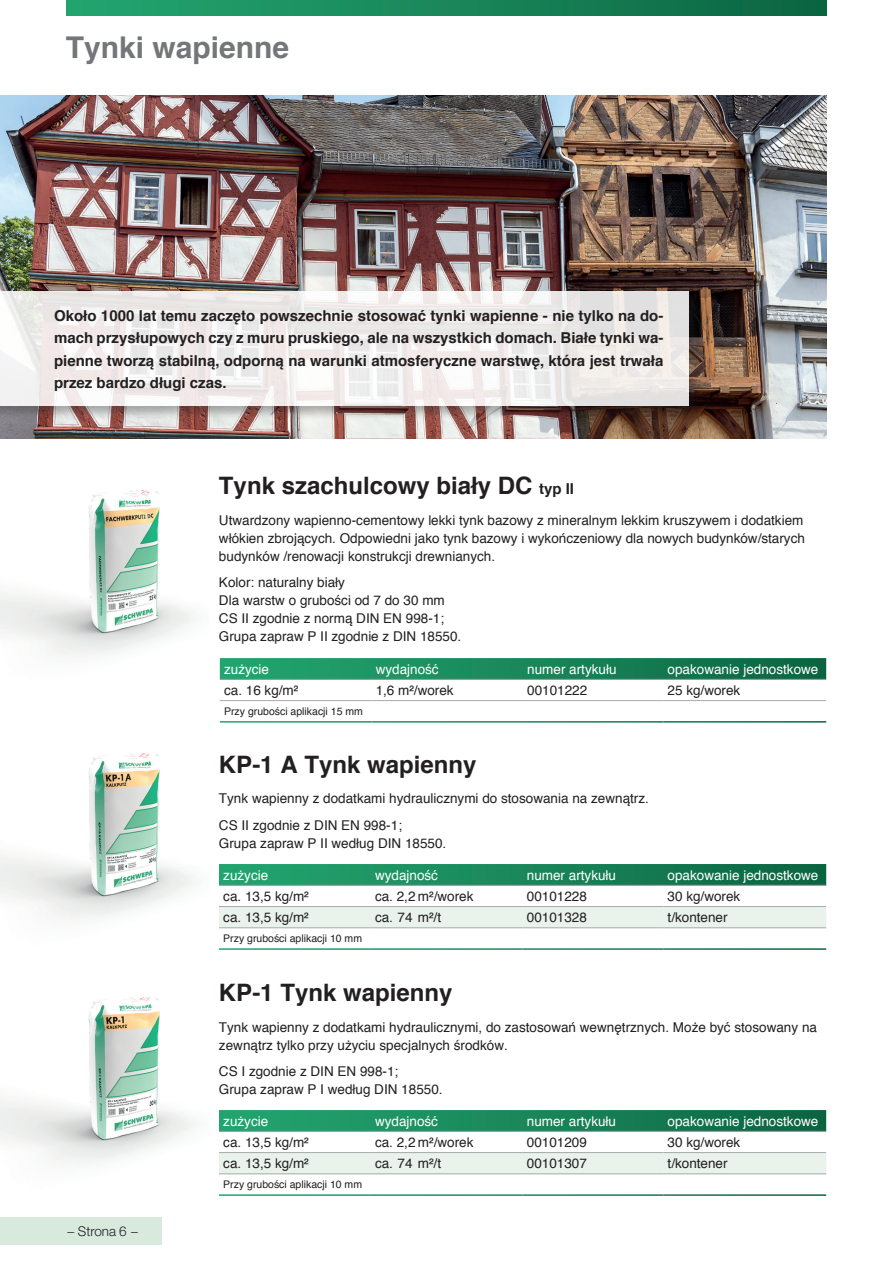
<style>
.page{position:relative;width:893px;height:1263px;background:#fff}
.page>*{position:absolute;margin:0;border:0;box-sizing:border-box;transform-origin:0 0}
.t1{font:700 30px "Helvetica";color:#757679}
.t2{font:700 24px "Helvetica";color:#231f20}
.t3{font:700 15px/22.5px "Helvetica";color:#231f20;text-align:justify}
.t4{font:13.5px/18px "Helvetica";color:#231f20}
.t5{font:13.5px "Helvetica";color:#fff}
.t6{font:300 13.5px "Helvetica Neue LT Std";color:#231f20}
.t7{font:10.5px "Helvetica";color:#231f20}
.s1{font-size:15px}
</style>
<div class="page">
<div style="left:0;top:1217px;width:162px;height:28px;background:#d8e9de"></div>
<img style="left:0;top:96px;width:826px;height:342px">
<div style="left:67px;top:0;width:759px;height:16px;background:linear-gradient(to right,#24a771,#0c6542)"></div>
<div style="left:0;top:289px;width:703px;height:132px;background:#231f20;opacity:.4"></div>
<svg style="left:0;top:291px;width:689px;height:115px;fill:#f0eae9"></svg>
<svg style="left:220px;top:658px;width:606px;height:21px;background:#1a865a"></svg>
<hr style="left:220px;top:679px;width:151px;height:1px;background:#939598">
<hr style="left:371px;top:679px;width:152px;height:1px;background:#939598">
<hr style="left:523px;top:679px;width:140px;height:1px;background:#939598">
<hr style="left:663px;top:679px;width:163px;height:1px;background:#939598">
<hr style="left:220px;top:700px;width:151px;height:1px;background:#a8a9ad">
<hr style="left:371px;top:700px;width:152px;height:1px;background:#a8a9ad">
<hr style="left:523px;top:700px;width:140px;height:1px;background:#a8a9ad">
<hr style="left:663px;top:700px;width:163px;height:1px;background:#a8a9ad">
<svg style="left:219px;top:1110px;width:607px;height:21px;background:#19865a"></svg>
<div style="left:219px;top:1153px;width:607px;height:20px;background:#e9f3ec"></div>
<hr style="left:219px;top:1131px;width:152px;height:1px;background:#939598">
<hr style="left:371px;top:1131px;width:152px;height:1px;background:#939598">
<hr style="left:523px;top:1131px;width:140px;height:1px;background:#939598">
<hr style="left:663px;top:1131px;width:163px;height:1px;background:#939598">
<hr style="left:219px;top:1152px;width:152px;height:1px;background:#a8a9ad">
<hr style="left:371px;top:1152px;width:152px;height:1px;background:#a8a9ad">
<hr style="left:523px;top:1152px;width:140px;height:1px;background:#a8a9ad">
<hr style="left:663px;top:1152px;width:163px;height:1px;background:#a8a9ad">
<hr style="left:219px;top:1173px;width:152px;height:1px;background:#a8a9ad">
<hr style="left:371px;top:1173px;width:152px;height:1px;background:#a8a9ad">
<hr style="left:523px;top:1173px;width:140px;height:1px;background:#a8a9ad">
<hr style="left:663px;top:1173px;width:163px;height:1px;background:#a8a9ad">
<svg style="left:219px;top:864px;width:607px;height:21px;background:#19865a"></svg>
<div style="left:219px;top:907px;width:607px;height:20px;background:#e9f3ec"></div>
<hr style="left:219px;top:885px;width:152px;height:1px;background:#939598">
<hr style="left:371px;top:885px;width:152px;height:1px;background:#939598">
<hr style="left:523px;top:885px;width:140px;height:1px;background:#939598">
<hr style="left:663px;top:885px;width:163px;height:1px;background:#939598">
<hr style="left:219px;top:906px;width:152px;height:1px;background:#a8a9ad">
<hr style="left:371px;top:906px;width:152px;height:1px;background:#a8a9ad">
<hr style="left:523px;top:906px;width:140px;height:1px;background:#a8a9ad">
<hr style="left:663px;top:906px;width:163px;height:1px;background:#a8a9ad">
<hr style="left:219px;top:927px;width:152px;height:1px;background:#a8a9ad">
<hr style="left:371px;top:927px;width:152px;height:1px;background:#a8a9ad">
<hr style="left:523px;top:927px;width:140px;height:1px;background:#a8a9ad">
<hr style="left:663px;top:927px;width:163px;height:1px;background:#a8a9ad">
<img style="left:0;top:490px;width:195px;height:167px">
<img style="left:0;top:753px;width:194px;height:167px">
<img style="left:0;top:997px;width:197px;height:167px">
<h1 class="t1" style="left:66px;top:23px;width:225px">Tynki wapienne</h1>
<p class="t3" style="left:54px;top:304px;width:611px">Około 1000 lat temu zaczęto powszechnie stosować tynki wapienne - nie tylko na do&shy;mach przysłupowych czy z muru pruskiego, ale na wszystkich domach. Białe tynki wa&shy;pienne tworzą stabilną, odporną na warunki atmosferyczne warstwę, która jest trwała przez bardzo długi czas.</p>
<h2 class="t2" style="left:219px;top:466px;width:357px">Tynk szachulcowy biały DC <span class="s1">typ II</span></h2>
<p class="t4" style="left:219px;top:511px;width:587px;text-align:justify">Utwardzony wapienno-cementowy lekki tynk bazowy z mineralnym lekkim kruszywem i dodatkiem włókien zbrojących. Odpowiedni jako tynk bazowy i wykończeniowy dla nowych budynków/starych budynków /renowacji konstrukcji drewnianych.</p>
<p class="t4" style="left:219px;top:574px;width:244px">Kolor: naturalny biały<br>Dla warstw o grubości od 7 do 30 mm<br>CS II zgodnie z normą DIN EN 998-1;<br>Grupa zapraw P II zgodnie z DIN 18550.</p>
<p class="t5" style="left:224px;top:658px;width:47px">zużycie</p>
<p class="t5" style="left:376px;top:658px;width:65px">wydajność</p>
<p class="t5" style="left:527px;top:658px;width:91px">numer artykułu</p>
<p class="t5" style="left:668px;top:658px;width:152px">opakowanie jednostkowe</p>
<p class="t4" style="left:224px;top:682px;width:76px">ca. 16 kg/m²</p>
<p class="t4" style="left:376px;top:682px;width:80px">1,6 m²/worek</p>
<p class="t4" style="left:527px;top:682px;width:62px">00101222</p>
<p class="t4" style="left:668px;top:682px;width:74px">25 kg/worek</p>
<p class="t7" style="left:224px;top:703px;width:140px">Przy grubości aplikacji 15 mm</p>
<h2 class="t2" style="left:219px;top:745px;width:259px">KP-1 A Tynk wapienny</h2>
<p class="t4" style="left:219px;top:786px;width:431px;line-height:26.5px">Tynk wapienny z dodatkami hydraulicznymi do stosowania na zewnątrz.<br>CS II zgodnie z DIN EN 998-1;</p>
<p class="t4" style="left:219px;top:834px;width:229px">Grupa zapraw P II według DIN 18550.</p>
<p class="t5" style="left:223px;top:864px;width:47px">zużycie</p>
<p class="t5" style="left:375px;top:864px;width:65px">wydajność</p>
<p class="t5" style="left:527px;top:864px;width:91px">numer artykułu</p>
<p class="t5" style="left:668px;top:864px;width:152px">opakowanie jednostkowe</p>
<p class="t4" style="left:223px;top:888px;width:87px">ca. 13,5 kg/m²</p>
<p class="t4" style="left:375px;top:888px;width:100px">ca. 2,2 m²/worek</p>
<p class="t4" style="left:527px;top:888px;width:62px">00101228</p>
<p class="t4" style="left:668px;top:888px;width:74px">30 kg/worek</p>
<p class="t4" style="left:223px;top:909px;width:87px">ca. 13,5 kg/m²</p>
<p class="t4" style="left:375px;top:909px;width:68px">ca. 74 m²/t</p>
<p class="t4" style="left:527px;top:909px;width:62px">00101328</p>
<p class="t4" style="left:668px;top:909px;width:62px">t/kontener</p>
<p class="t7" style="left:223px;top:930px;width:140px">Przy grubości aplikacji 10 mm</p>
<h2 class="t2" style="left:219px;top:973px;width:235px">KP-1 Tynk wapienny</h2>
<p class="t4" style="left:219px;top:1018px;width:599px">Tynk wapienny z dodatkami hydraulicznymi, do zastosowań wewnętrznych. Może być stosowany na zewnątrz tylko przy użyciu specjalnych środków.</p>
<p class="t4" style="left:219px;top:1063px;width:225px">CS I zgodnie z DIN EN 998-1;<br>Grupa zapraw P I według DIN 18550.</p>
<p class="t6" style="left:67px;top:1222px;width:73px">− Strona 6 −</p>
<p class="t5" style="left:223px;top:1110px;width:47px">zużycie</p>
<p class="t5" style="left:375px;top:1110px;width:65px">wydajność</p>
<p class="t5" style="left:527px;top:1110px;width:91px">numer artykułu</p>
<p class="t5" style="left:668px;top:1110px;width:152px">opakowanie jednostkowe</p>
<p class="t4" style="left:223px;top:1134px;width:87px">ca. 13,5 kg/m²</p>
<p class="t4" style="left:375px;top:1134px;width:100px">ca. 2,2 m²/worek</p>
<p class="t4" style="left:527px;top:1134px;width:62px">00101209</p>
<p class="t4" style="left:668px;top:1134px;width:74px">30 kg/worek</p>
<p class="t4" style="left:223px;top:1155px;width:87px">ca. 13,5 kg/m²</p>
<p class="t4" style="left:375px;top:1155px;width:68px">ca. 74 m²/t</p>
<p class="t4" style="left:527px;top:1155px;width:62px">00101307</p>
<p class="t4" style="left:668px;top:1155px;width:62px">t/kontener</p>
<p class="t7" style="left:223px;top:1176px;width:140px">Przy grubości aplikacji 10 mm</p>
</div>
